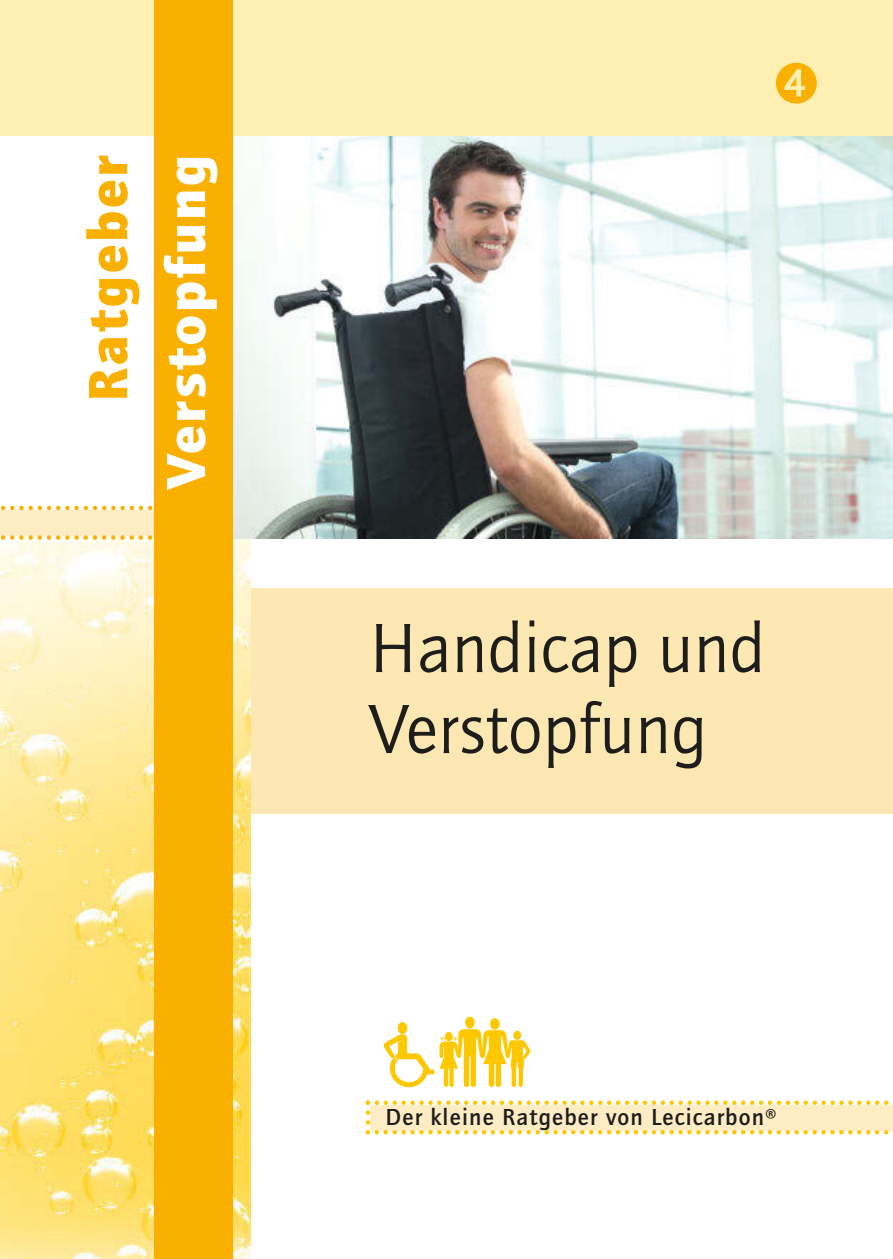
<style>
.page{position:relative;width:893px;height:1259px;background:#fff}
.page>*{position:absolute;margin:0;border:0;box-sizing:border-box;transform-origin:0 0}
.t1{font:72px/81px "Quay Sans";letter-spacing:.005em;color:#1d1d1b}
.t2{font:900 57px "Quay Sans";letter-spacing:.05em;color:#fff}
.t3{font:900 57px "Quay Sans";letter-spacing:.05em;color:#f9b000}
.t4{font:500 24px "Quay Sans";letter-spacing:.05em;color:#1d1d1b}
</style>
<div class="page">
<div style="left:153px;top:589px;width:740px;height:225px;background:#fde7b3"></div>
<img style="left:0;top:505px;width:251px;height:754px">
<svg style="left:0;top:506px;width:154px;height:34px;background:#fde9b8"></svg>
<div style="left:0;top:0;width:893px;height:136px;background:#ffefb3"></div>
<img style="left:232px;top:136px;width:661px;height:403px">
<div style="left:154px;top:0;width:78px;height:1259px;background:#f9b000"></div>
<svg style="left:384px;top:1016px;width:146px;height:71px"></svg>
<svg style="left:366px;top:1100px;width:527px;height:34px;background:#feecb9"></svg>
<svg style="left:776px;top:63px;width:41px;height:41px"></svg>
<h2 class="t3" style="left:74px;top:401px;width:248px;rotate:-90deg">Ratgeber</h2>
<h2 class="t2" style="left:152px;top:489px;width:336px;rotate:-90deg">Verstopfung</h2>
<h1 class="t1" style="left:370px;top:606px;width:397px">Handicap und<br>Verstopfung</h1>
<p class="t4" style="left:386px;top:1103px;width:393px">Der kleine Ratgeber von Lecicarbon®</p>
</div>
